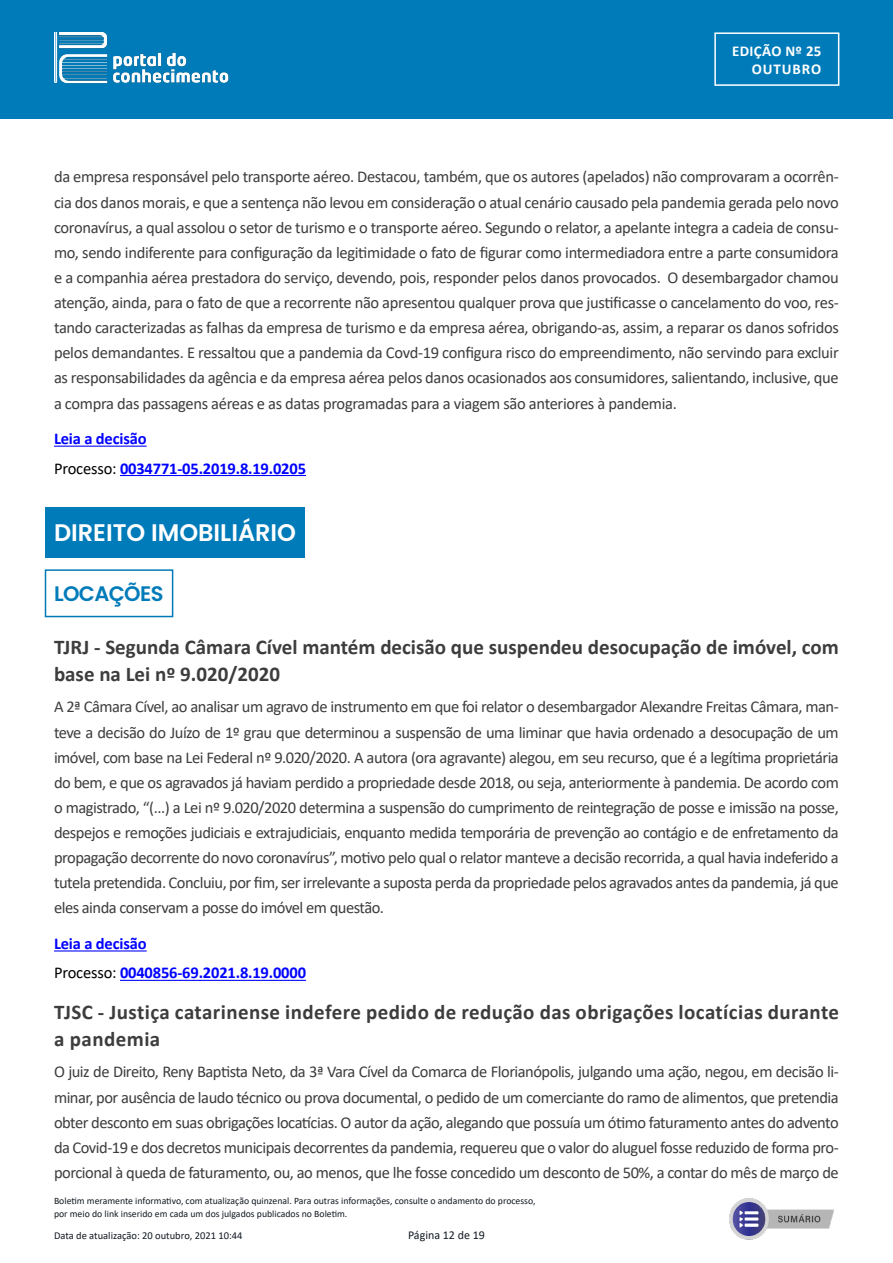
<style>
.page{position:relative;width:893px;height:1263px;background:#fff}
.page>*{position:absolute;margin:0;border:0;box-sizing:border-box;transform-origin:0 0}
.t1{font:600 24px "Poppins";color:#fff}
.t2{font:700 21px/27.3px "Calibri";color:#3d3d3d}
.t3{font:700 21px/27.3px "Calibri";letter-spacing:.02em;color:#3d3d3d}
.t4{font:600 21px "Poppins";letter-spacing:-.03em;color:#007bb9}
.t5{font:16.5px/25px "Calibri";letter-spacing:-.03em;color:#3d3d3d;text-align:justify}
.t6{font:700 16.5px/29.4px "Calibri";letter-spacing:-.01em;color:#00f}
.t7{font:700 15px/18px "Calibri";letter-spacing:.02em;color:#fff;text-align:right}
.t8{font:12px "Calibri";color:#131a22}
.t9{font:10.5px "Calibri";color:#131a22}
.t10{font:9.75px/12.3px "Calibri";color:#131a22}
.s1{font-weight:400;color:#000}
</style>
<div class="page">
<div style="left:0;top:0;width:893px;height:118px;background:#007bb9"></div>
<img style="left:55px;top:33px;width:173px;height:51px">
<div style="left:714px;top:32px;width:125px;height:54px;border:2px solid #fff"></div>
<hr style="left:54px;top:446px;width:93px;height:1px;background:#00f">
<hr style="left:120px;top:475px;width:186px;height:1px;background:#00f">
<div style="left:45px;top:507px;width:260px;height:51px;background:#007bb9"></div>
<div style="left:45px;top:569px;width:128px;height:48px;border:2px solid #007bb9"></div>
<hr style="left:54px;top:950px;width:93px;height:1px;background:#00f">
<hr style="left:120px;top:980px;width:186px;height:1px;background:#00f">
<img style="left:729px;top:1198px;width:105px;height:42px">
<p class="t7" style="left:732px;top:42px;width:91px">EDIÇÃO Nº 25<br>OUTUBRO</p>
<p class="t5" style="left:54px;top:164px;width:786px">da empresa responsável pelo transporte aéreo. Destacou, também, que os autores (apelados) não comprovaram a ocorrên&shy;cia dos danos morais, e que a sentença não levou em consideração o atual cenário causado pela pandemia gerada pelo novo coronavírus, a qual assolou o setor de turismo e o transporte aéreo. Segundo o relator, a apelante integra a cadeia de consu&shy;mo, sendo indiferente para configuração da legitimidade o fato de figurar como intermediadora entre a parte consumidora e a companhia aérea prestadora do serviço, devendo, pois, responder pelos danos provocados. O desembargador chamou atenção, ainda, para o fato de que a recorrente não apresentou qualquer prova que justificasse o cancelamento do voo, res&shy;tando caracterizadas as falhas da empresa de turismo e da empresa aérea, obrigando-as, assim, a reparar os danos sofridos pelos demandantes. E ressaltou que a pandemia da Covd-19 configura risco do empreendimento, não servindo para excluir as responsabilidades da agência e da empresa aérea pelos danos ocasionados aos consumidores, salientando, inclusive, que a compra das passagens aéreas e as datas programadas para a viagem são anteriores à pandemia.</p>
<p class="t6" style="left:54px;top:424px;width:254px">Leia a decisão<br><span class="s1">Processo:</span> 0034771-05.2019.8.19.0205</p>
<h1 class="t1" style="left:54px;top:519px;width:244px">DIREITO IMOBILIÁRIO</h1>
<p class="t4" style="left:54px;top:581px;width:111px">LOCAÇÕES</p>
<p class="t2" style="left:54px;top:633px;width:786px">TJRJ - Segunda Câmara Cível mantém decisão que suspendeu desocupação de imóvel, com base na Lei nº 9.020/2020</p>
<p class="t5" style="left:54px;top:694px;width:786px">A 2ª Câmara Cível, ao analisar um agravo de instrumento em que foi relator o desembargador Alexandre Freitas Câmara, man&shy;teve a decisão do Juízo de 1º grau que determinou a suspensão de uma liminar que havia ordenado a desocupação de um imóvel, com base na Lei Federal nº 9.020/2020. A autora (ora agravante) alegou, em seu recurso, que é a legítima proprietária do bem, e que os agravados já haviam perdido a propriedade desde 2018, ou seja, anteriormente à pandemia. De acordo com o magistrado, “(...) a Lei nº 9.020/2020 determina a suspensão do cumprimento de reintegração de posse e imissão na posse, despejos e remoções judiciais e extrajudiciais, enquanto medida temporária de prevenção ao contágio e de enfretamento da propagação decorrente do novo coronavírus”, motivo pelo qual o relator manteve a decisão recorrida, a qual havia indeferido a tutela pretendida. Concluiu, por fim, ser irrelevante a suposta perda da propriedade pelos agravados antes da pandemia, já que eles ainda conservam a posse do imóvel em questão.</p>
<p class="t6" style="left:54px;top:929px;width:254px">Leia a decisão<br><span class="s1">Processo:</span> 0040856-69.2021.8.19.0000</p>
<p class="t3" style="left:54px;top:998px;width:786px">TJSC - Justiça catarinense indefere pedido de redução das obrigações locatícias durante a pandemia</p>
<p class="t5" style="left:54px;top:1059px;width:786px">O juiz de Direito, Reny Baptista Neto, da 3ª Vara Cível da Comarca de Florianópolis, julgando uma ação, negou, em decisão li&shy;minar, por ausência de laudo técnico ou prova documental, o pedido de um comerciante do ramo de alimentos, que pretendia obter desconto em suas obrigações locatícias. O autor da ação, alegando que possuía um ótimo faturamento antes do advento da Covid-19 e dos decretos municipais decorrentes da pandemia, requereu que o valor do aluguel fosse reduzido de forma pro&shy;porcional à queda de faturamento, ou, ao menos, que lhe fosse concedido um desconto de 50%, a contar do mês de março de</p>
<p class="t10" style="left:54px;top:1195px;width:483px">Boletim meramente informativo, com atualização quinzenal. Para outras informações, consulte o andamento do processo, por meio do link inserido em cada um dos julgados publicados no Boletim.</p>
<p class="t9" style="left:54px;top:1229px;width:190px">Data de atualização: 20 outubro, 2021 10:44</p>
<p class="t8" style="left:408px;top:1227px;width:78px">Página 12 de 19</p>
</div>
